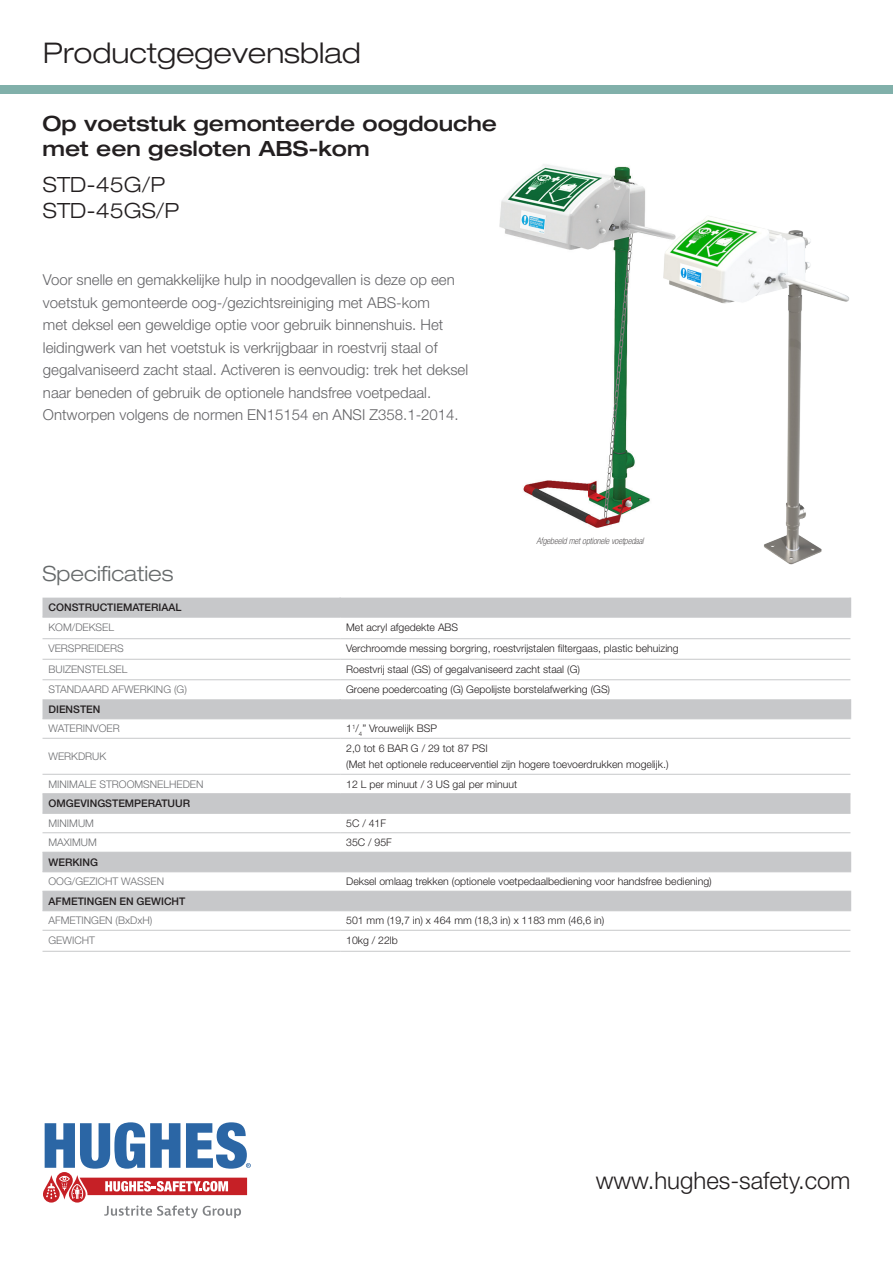
<style>
.page{position:relative;width:893px;height:1263px;background:#fff}
.page>*{position:absolute;margin:0;border:0;box-sizing:border-box;transform-origin:0 0}
.t1{font:300 expanded 28.5px "Helvetica Neue LT Std";color:#231f20}
.t2{font:300 24px "Helvetica Neue LT Std";color:#231f20}
.t3{font:500 expanded 21px/25.2px "Helvetica Neue LT Std";color:#231f20}
.t4{font:300 expanded 21px "Helvetica Neue LT Std";color:#231f20}
.t5{font:300 expanded 21px "Helvetica Neue LT Std";color:#666a6b}
.t6{font:300 15px/22.5px "Helvetica Neue LT Std";color:#636366}
.t7{font:300 10.5px "Helvetica Neue LT Std";color:#231f20}
.t8{font:300 10.5px "Helvetica Neue LT Std";color:#6c6d70}
.t9{font:500 10.5px "Helvetica Neue LT Std";color:#231f20}
.t10{font:italic 100 condensed 9px "Helvetica Neue LT Std";color:#231f20}
</style>
<div class="page">
<svg style="left:43px;top:1122px;width:208px;height:96px"></svg>
<img style="left:500px;top:164px;width:145px;height:363px">
<img style="left:643px;top:211px;width:206px;height:354px">
<div style="left:0;top:85px;width:893px;height:9px;background:#81b0aa"></div>
<svg style="left:43px;top:598px;width:807px;height:312px"></svg>
<svg style="left:339px;top:598px;width:2px;height:18px"></svg>
<svg style="left:850px;top:598px;width:1px;height:18px"></svg>
<svg style="left:339px;top:699px;width:2px;height:19px"></svg>
<svg style="left:850px;top:699px;width:1px;height:19px"></svg>
<svg style="left:339px;top:853px;width:2px;height:18px"></svg>
<svg style="left:850px;top:853px;width:1px;height:18px"></svg>
<svg style="left:339px;top:892px;width:2px;height:18px"></svg>
<svg style="left:850px;top:892px;width:1px;height:18px"></svg>
<hr style="left:43px;top:910px;width:297px;height:1px;background:#c7c8ca">
<hr style="left:340px;top:910px;width:511px;height:1px;background:#c7c8ca">
<hr style="left:43px;top:930px;width:297px;height:1px;background:#c7c8ca">
<hr style="left:340px;top:930px;width:510px;height:1px;background:#c7c8ca">
<hr style="left:43px;top:951px;width:297px;height:1px;background:#c7c8ca">
<hr style="left:340px;top:951px;width:510px;height:1px;background:#c7c8ca">
<hr style="left:43px;top:793px;width:297px;height:1px;background:#c7c8ca">
<hr style="left:340px;top:793px;width:510px;height:1px;background:#c7c8ca">
<hr style="left:43px;top:813px;width:297px;height:1px;background:#c7c8ca">
<hr style="left:340px;top:813px;width:510px;height:1px;background:#c7c8ca">
<hr style="left:43px;top:852px;width:297px;height:1px;background:#c7c8ca">
<hr style="left:340px;top:852px;width:511px;height:1px;background:#c7c8ca">
<hr style="left:43px;top:616px;width:297px;height:2px;background:#c7c8ca">
<hr style="left:340px;top:616px;width:511px;height:2px;background:#c7c8ca">
<hr style="left:43px;top:718px;width:297px;height:1px;background:#c7c8ca">
<hr style="left:340px;top:718px;width:511px;height:1px;background:#c7c8ca">
<hr style="left:43px;top:871px;width:297px;height:1px;background:#c7c8ca">
<hr style="left:340px;top:871px;width:511px;height:1px;background:#c7c8ca">
<hr style="left:43px;top:891px;width:297px;height:1px;background:#c7c8ca">
<hr style="left:340px;top:891px;width:511px;height:1px;background:#c7c8ca">
<hr style="left:43px;top:832px;width:297px;height:1px;background:#c7c8ca">
<hr style="left:340px;top:832px;width:510px;height:1px;background:#c7c8ca">
<hr style="left:43px;top:638px;width:297px;height:1px;background:#c7c8ca">
<hr style="left:340px;top:638px;width:510px;height:1px;background:#c7c8ca">
<hr style="left:43px;top:659px;width:297px;height:1px;background:#c7c8ca">
<hr style="left:340px;top:659px;width:510px;height:1px;background:#c7c8ca">
<hr style="left:43px;top:679px;width:297px;height:1px;background:#c7c8ca">
<hr style="left:340px;top:679px;width:510px;height:1px;background:#c7c8ca">
<hr style="left:43px;top:738px;width:297px;height:1px;background:#c7c8ca">
<hr style="left:340px;top:738px;width:510px;height:1px;background:#c7c8ca">
<hr style="left:43px;top:774px;width:297px;height:1px;background:#c7c8ca">
<hr style="left:340px;top:774px;width:510px;height:1px;background:#c7c8ca">
<p class="t1" style="left:43px;top:36px;width:319px">Productgegevensblad</p>
<p class="t3" style="left:43px;top:110px;width:456px">Op voetstuk gemonteerde oogdouche met een gesloten ABS-kom</p>
<p class="t4" style="left:43px;top:172px;width:124px">STD-45G/P</p>
<p class="t4" style="left:43px;top:197px;width:138px">STD-45GS/P</p>
<p class="t6" style="left:43px;top:268px;width:427px">Voor snelle en gemakkelijke hulp in noodgevallen is deze op een voetstuk gemonteerde oog-/gezichtsreiniging met ABS-kom<br>met deksel een geweldige optie voor gebruik binnenshuis. Het leidingwerk van het voetstuk is verkrijgbaar in roestvrij staal of gegalvaniseerd zacht staal. Activeren is eenvoudig: trek het deksel naar beneden of gebruik de optionele handsfree voetpedaal.<br>Ontworpen volgens de normen EN15154 en ANSI Z358.1-2014.</p>
<p class="t5" style="left:43px;top:560px;width:133px">Specificaties</p>
<p class="t10" style="left:537px;top:535px;width:108px">Afgebeeld met optionele voetpedaal</p>
<p class="t9" style="left:49px;top:601px;width:135px">CONSTRUCTIEMATERIAAL</p>
<p class="t8" style="left:49px;top:620px;width:67px">KOM/DEKSEL</p>
<p class="t7" style="left:346px;top:620px;width:114px">Met acryl afgedekte ABS</p>
<p class="t8" style="left:49px;top:642px;width:77px">VERSPREIDERS</p>
<p class="t7" style="left:346px;top:642px;width:334px">Verchroomde messing borgring, roestvrijstalen filtergaas, plastic behuizing</p>
<p class="t8" style="left:49px;top:663px;width:80px">BUIZENSTELSEL</p>
<p class="t7" style="left:346px;top:663px;width:235px">Roestvrij staal (GS) of gegalvaniseerd zacht staal (G)</p>
<p class="t8" style="left:49px;top:683px;width:140px">STANDAARD AFWERKING (G)</p>
<p class="t7" style="left:346px;top:683px;width:265px">Groene poedercoating (G) Gepolijste borstelafwerking (GS)</p>
<p class="t9" style="left:49px;top:703px;width:53px">DIENSTEN</p>
<p class="t8" style="left:49px;top:722px;width:73px">WATERINVOER</p>
<p class="t7" style="left:346px;top:722px;width:92px">1<sup>1</sup>/<sub>4</sub>” Vrouwelijk BSP</p>
<p class="t8" style="left:49px;top:750px;width:59px">WERKDRUK</p>
<p class="t7" style="left:346px;top:742px;width:143px">2,0 tot 6 BAR G / 29 tot 87 PSI</p>
<p class="t7" style="left:346px;top:758px;width:324px">(Met het optionele reduceerventiel zijn hogere toevoerdrukken mogelijk.)</p>
<p class="t8" style="left:49px;top:778px;width:157px">MINIMALE STROOMSNELHEDEN</p>
<p class="t7" style="left:346px;top:778px;width:172px">12 L per minuut / 3 US gal per minuut</p>
<p class="t9" style="left:49px;top:797px;width:143px">OMGEVINGSTEMPERATUUR</p>
<p class="t8" style="left:49px;top:817px;width:47px">MINIMUM</p>
<p class="t7" style="left:346px;top:817px;width:41px">5C / 41F</p>
<p class="t8" style="left:49px;top:836px;width:50px">MAXIMUM</p>
<p class="t7" style="left:346px;top:836px;width:47px">35C / 95F</p>
<p class="t9" style="left:49px;top:856px;width:51px">WERKING</p>
<p class="t8" style="left:49px;top:875px;width:117px">OOG/GEZICHT WASSEN</p>
<p class="t7" style="left:346px;top:875px;width:367px">Deksel omlaag trekken (optionele voetpedaalbediening voor handsfree bediening)</p>
<p class="t9" style="left:49px;top:895px;width:138px">AFMETINGEN EN GEWICHT</p>
<p class="t8" style="left:49px;top:914px;width:105px">AFMETINGEN (BxDxH)</p>
<p class="t7" style="left:346px;top:914px;width:260px">501 mm (19,7 in) x 464 mm (18,3 in) x 1183 mm (46,6 in)</p>
<p class="t8" style="left:49px;top:933px;width:48px">GEWICHT</p>
<p class="t7" style="left:346px;top:933px;width:53px">10kg / 22lb</p>
<p class="t2" style="left:596px;top:1166px;width:256px">www.hughes-safety.com</p>
</div>
